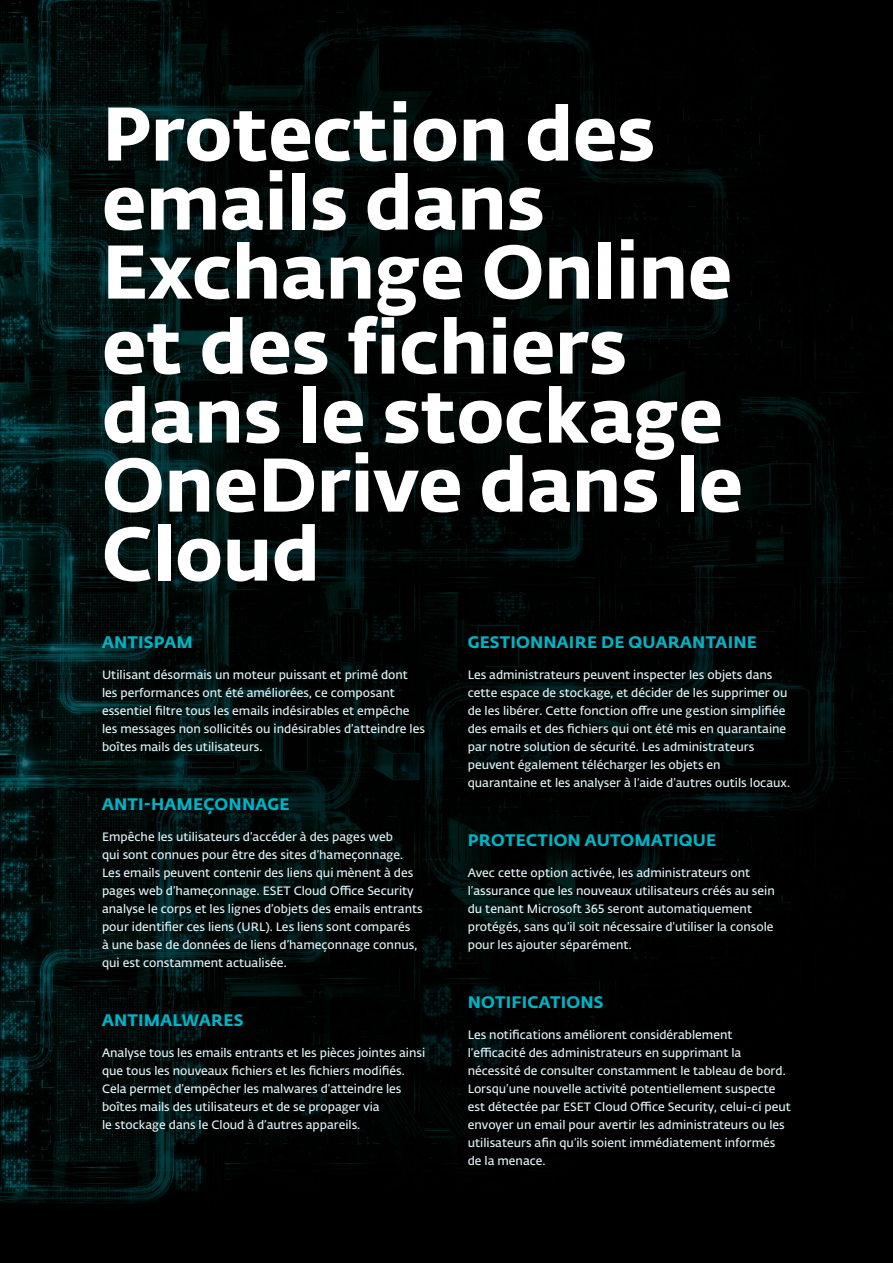
<style>
.page{position:relative;width:893px;height:1263px;background:#fff}
.page>*{position:absolute;margin:0;border:0;box-sizing:border-box;transform-origin:0 0}
.t1{font:75px/70.1px "Fedra Sans Alt Pro Bold LF";color:#fff}
.t2{font:16.5px "Fedra Sans Alt Pro Bold LF";letter-spacing:.01em;color:#00b3c4}
.t3{font:12px/18px "Fedra Sans Alt Pro Demi LF";color:#e0f1f5}
.s1{font-size:71.25px}
</style>
<div class="page">
<img style="left:0;top:0;width:893px;height:1263px">
<h1 class="t1" style="left:102px;top:93px;width:642px">Protection des emails dans<br>Exchange Online et des f<span class="s1">i</span>ch<span class="s1">i</span>ers dans le stockage<br>OneDrive dans le<br>Cloud</h1>
<h2 class="t2" style="left:102px;top:629px;width:92px">ANTISPAM</h2>
<p class="t3" style="left:102px;top:665px;width:324px">Utilisant désormais un moteur puissant et primé dont les performances ont été améliorées, ce composant essentiel filtre tous les emails indésirables et empêche les messages non sollicités ou indésirables d’atteindre les boîtes mails des utilisateurs.</p>
<h2 class="t2" style="left:102px;top:791px;width:189px">ANTI-HAMEÇONNAGE</h2>
<p class="t3" style="left:102px;top:827px;width:322px">Empêche les utilisateurs d’accéder à des pages web<br>qui sont connues pour être des sites d’hameçonnage.<br>Les emails peuvent contenir des liens qui mènent à des pages web d’hameçonnage. ESET Cloud Office Security analyse le corps et les lignes d’objets des emails entrants pour identifier ces liens (URL). Les liens sont comparés<br>à une base de données de liens d’hameçonnage connus, qui est constamment actualisée.</p>
<h2 class="t2" style="left:102px;top:1007px;width:143px">ANTIMALWARES</h2>
<p class="t3" style="left:102px;top:1043px;width:325px">Analyse tous les emails entrants et les pièces jointes ainsi que tous les nouveaux fichiers et les fichiers modifiés.<br>Cela permet d’empêcher les malwares d’atteindre les boîtes mails des utilisateurs et de se propager via<br>le stockage dans le Cloud à d’autres appareils.</p>
<h2 class="t2" style="left:468px;top:629px;width:291px">GESTIONNAIRE DE QUARANTAINE</h2>
<p class="t3" style="left:468px;top:665px;width:324px">Les administrateurs peuvent inspecter les objets dans cette espace de stockage, et décider de les supprimer ou de les libérer. Cette fonction offre une gestion simplifiée des emails et des fichiers qui ont été mis en quarantaine par notre solution de sécurité. Les administrateurs peuvent également télécharger les objets en quarantaine et les analyser à l’aide d’autres outils locaux.</p>
<h2 class="t2" style="left:468px;top:827px;width:250px">PROTECTION AUTOMATIQUE</h2>
<p class="t3" style="left:468px;top:863px;width:309px">Avec cette option activée, les administrateurs ont l’assurance que les nouveaux utilisateurs créés au sein du tenant Microsoft 365 seront automatiquement protégés, sans qu’il soit nécessaire d’utiliser la console pour les ajouter séparément.</p>
<h2 class="t2" style="left:468px;top:989px;width:137px">NOTIFICATIONS</h2>
<p class="t3" style="left:468px;top:1025px;width:325px">Les notifications améliorent considérablement l’efficacité des administrateurs en supprimant la nécessité de consulter constamment le tableau de bord.<br>Lorsqu’une nouvelle activité potentiellement suspecte est détectée par ESET Cloud Office Security, celui-ci peut envoyer un email pour avertir les administrateurs ou les utilisateurs afin qu’ils soient immédiatement informés de la menace.</p>
</div>
